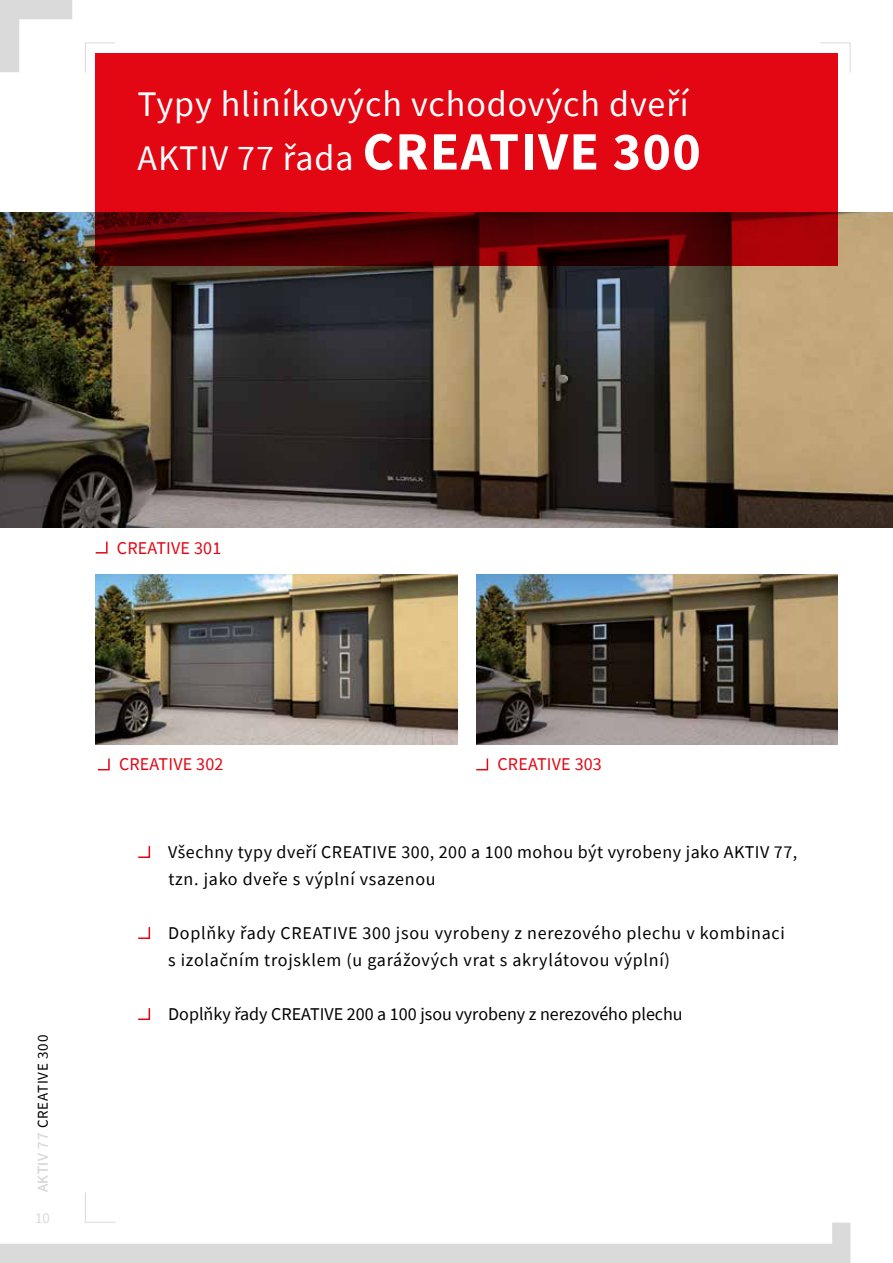
<style>
.page{position:relative;width:893px;height:1263px;background:#fff}
.page>*{position:absolute;margin:0;border:0;box-sizing:border-box;transform-origin:0 0}
.t1{font:36px/53.2px "Source Sans Pro";letter-spacing:.025em;color:#fff}
.t2{font:18px/27px "Source Sans Pro";letter-spacing:.03em;color:#000}
.t3{font:18px "Source Sans Pro";color:#000}
.t4{font:18px "Source Sans Pro";letter-spacing:.01em;color:#e30613}
.t5{font:15px "Source Sans Pro";letter-spacing:.05em;color:#000}
.t6{font:15px "Source Sans Pro";color:#dadada}
.s1{font-weight:700;font-size:54px}
.s2{color:#dadada}
</style>
<div class="page">
<svg style="left:0;top:0;width:72px;height:72px"></svg>
<svg style="left:820px;top:42px;width:31px;height:31px"></svg>
<svg style="left:0;top:1192px;width:850px;height:71px"></svg>
<img style="left:0;top:213px;width:893px;height:314px">
<svg style="left:96px;top:53px;width:742px;height:213px;background:#c0040f"></svg>
<svg style="left:85px;top:42px;width:31px;height:31px"></svg>
<img style="left:96px;top:574px;width:361px;height:170px">
<img style="left:476px;top:574px;width:362px;height:170px">
<svg style="left:138px;top:846px;width:13px;height:12px"></svg>
<svg style="left:138px;top:927px;width:13px;height:12px"></svg>
<svg style="left:138px;top:1008px;width:13px;height:12px"></svg>
<svg style="left:97px;top:758px;width:13px;height:13px"></svg>
<svg style="left:476px;top:758px;width:13px;height:13px"></svg>
<svg style="left:95px;top:541px;width:13px;height:13px"></svg>
<h1 class="t1" style="left:138px;top:77px;width:565px">Typy hliníkových vchodových dveří<br>AKTIV 77 řada <span class="s1">CREATIVE 300</span></h1>
<p class="t4" style="left:117px;top:536px;width:106px">CREATIVE 301</p>
<p class="t5" style="left:33px;top:1192px;width:159px;rotate:-90deg"><span class="s2">AKTIV 77</span> CREATIVE 300</p>
<p class="t6" style="left:35px;top:1208px;width:16px">10</p>
<p class="t4" style="left:119px;top:753px;width:106px">CREATIVE 302</p>
<p class="t4" style="left:497px;top:753px;width:106px">CREATIVE 303</p>
<p class="t2" style="left:168px;top:838px;width:631px">Všechny typy dveří CREATIVE 300, 200 a 100 mohou být vyrobeny jako AKTIV 77, tzn. jako dveře s výplní vsazenou</p>
<p class="t2" style="left:168px;top:919px;width:618px">Doplňky řady CREATIVE 300 jsou vyrobeny z nerezového plechu v kombinaci s izolačním trojsklem (u garážových vrat s akrylátovou výplní)</p>
<p class="t3" style="left:168px;top:1002px;width:516px">Doplňky řady CREATIVE 200 a 100 jsou vyrobeny z nerezového plechu</p>
</div>
